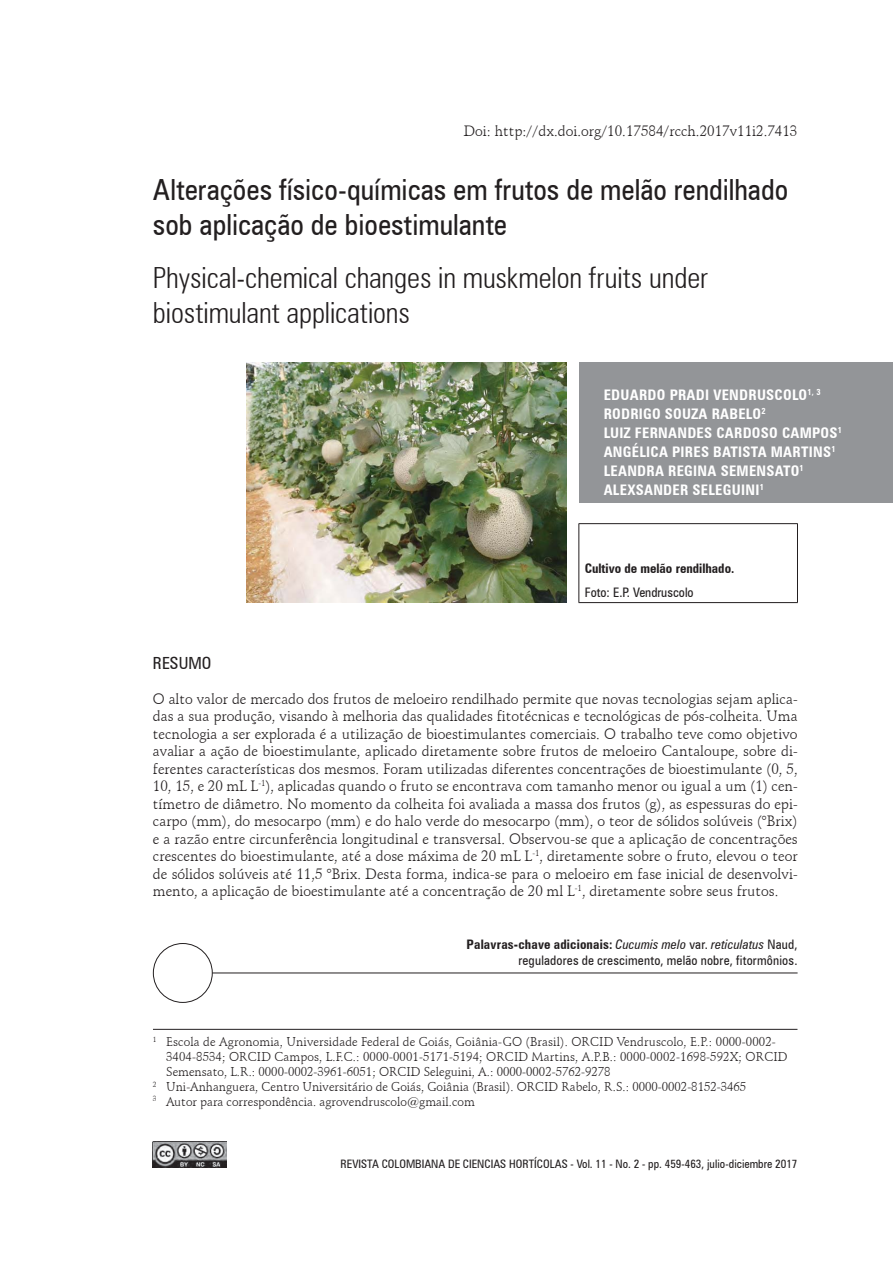
<style>
.page{position:relative;width:893px;height:1263px;background:#fff}
.page>*{position:absolute;margin:0;border:0;box-sizing:border-box;transform-origin:0 0}
.t1{font:condensed 29.1px/35px "Zurich BT";color:#231f20}
.t2{font:300 condensed 29.1px/35px "Zurich BT";letter-spacing:-.005em;color:#231f20}
.t3{font:condensed 16.8px "Zurich BT";color:#231f20}
.t4{font:14.55px/17.5px "Schneidler BT";color:#231f20;text-align:justify}
.t5{font:700 condensed 14.55px/18.9px "Zurich BT";letter-spacing:.02em;color:#fff}
.t6{font:condensed 13.2px/15.8px "Zurich BT";letter-spacing:.015em;color:#231f20;text-align:right}
.t7{font:700 condensed 13.2px "Zurich BT";color:#231f20}
.t8{font:12.45px "Schneidler BT";color:#231f20}
.t9{font:condensed 11.7px "Zurich BT";color:#231f20}
.s1{font-weight:700}
.s2{font-style:italic}
</style>
<div class="page">
<img style="left:153px;top:1142px;width:73px;height:26px">
<div style="left:579px;top:362px;width:314px;height:141px;background:#939598"></div>
<hr style="left:578px;top:523px;width:220px;height:1px;background:#231f20">
<hr style="left:578px;top:524px;width:1px;height:78px;background:#231f20">
<hr style="left:797px;top:524px;width:1px;height:78px;background:#231f20">
<hr style="left:578px;top:602px;width:220px;height:1px;background:#231f20">
<hr style="left:153px;top:1029px;width:644px;height:1px;background:#231f20">
<div style="left:153px;top:943px;width:60px;height:60px;border:1px solid #231f20;border-radius:50%"></div>
<hr style="left:212px;top:973px;width:585px;height:1px;background:#231f20">
<img style="left:246px;top:362px;width:320px;height:241px">
<p class="t4" style="left:464px;top:122px;width:335px">Doi: http://dx.doi.org/10.17584/rcch.2017v11i2.7413</p>
<h1 class="t1" style="left:153px;top:172px;width:637px">Alterações físico-químicas em frutos de melão rendilhado sob aplicação de bioestimulante</h1>
<h1 class="t2" style="left:153px;top:260px;width:556px">Physical-chemical changes in muskmelon fruits under biostimulant applications</h1>
<p class="t5" style="left:604px;top:386px;width:240px">EDUARDO PRADI VENDRUSCOLO<sup>1,</sup> <sup>3<br></sup>RODRIGO SOUZA RABELO<sup>2<br></sup>LUIZ FERNANDES CARDOSO CAMPOS<sup>1<br></sup>ANGÉLICA PIRES BATISTA MARTINS<sup>1<br></sup>LEANDRA REGINA SEMENSATO<sup>1<br></sup>ALEXSANDER SELEGUINI<sup>1</sup></p>
<p class="t7" style="left:585px;top:560px;width:151px">Cultivo de melão rendilhado.</p>
<p class="t6" style="left:585px;top:584px;width:110px">Foto: E.P. Vendruscolo</p>
<p class="t3" style="left:153px;top:653px;width:60px">RESUMO</p>
<p class="t4" style="left:153px;top:690px;width:646px">O alto valor de mercado dos frutos de meloeiro rendilhado permite que novas tecnologias sejam aplica&shy;das a sua produção, visando à melhoria das qualidades fitotécnicas e tecnológicas de pós-colheita. Uma tecnologia a ser explorada é a utilização de bioestimulantes comerciais. O trabalho teve como objetivo avaliar a ação de bioestimulante, aplicado diretamente sobre frutos de meloeiro Cantaloupe, sobre di&shy;ferentes características dos mesmos. Foram utilizadas diferentes concentrações de bioestimulante (0, 5, 10, 15, e 20 mL L<sup>-1</sup>), aplicadas quando o fruto se encontrava com tamanho menor ou igual a um (1) cen&shy;tímetro de diâmetro. No momento da colheita foi avaliada a massa dos frutos (g), as espessuras do epi&shy;carpo (mm), do mesocarpo (mm) e do halo verde do mesocarpo (mm), o teor de sólidos solúveis (°Brix) e a razão entre circunferência longitudinal e transversal. Observou-se que a aplicação de concentrações crescentes do bioestimulante, até a dose máxima de 20 mL L<sup>-1</sup>, diretamente sobre o fruto, elevou o teor de sólidos solúveis até 11,5 °Brix. Desta forma, indica-se para o meloeiro em fase inicial de desenvolvi&shy;mento, a aplicação de bioestimulante até a concentração de 20 ml L<sup>-1</sup>, diretamente sobre seus frutos.</p>
<p class="t6" style="left:467px;top:937px;width:332px"><span class="s1">Palavras-chave adicionais:</span> <span class="s2">Cucumis melo</span> var. <span class="s2">reticulatus</span> Naud, reguladores de crescimento, melão nobre, fitormônios.</p>
<p class="t8" style="left:153px;top:1034px;width:624px"><sup>1</sup> Escola de Agronomia, Universidade Federal de Goiás, Goiânia-GO (Brasil). ORCID Vendruscolo, E.P.: 0000-0002-</p>
<p class="t8" style="left:166px;top:1049px;width:623px">3404-8534; ORCID Campos, L.F.C.: 0000-0001-5171-5194; ORCID Martins, A.P.B.: 0000-0002-1698-592X; ORCID</p>
<p class="t8" style="left:166px;top:1064px;width:446px">Semensato, L.R.: 0000-0002-3961-6051; ORCID Seleguini, A.: 0000-0002-5762-9278</p>
<p class="t8" style="left:153px;top:1079px;width:595px"><sup>2</sup> Uni-Anhanguera, Centro Universitário de Goiás, Goiânia (Brasil). ORCID Rabelo, R.S.: 0000-0002-8152-3465</p>
<p class="t8" style="left:153px;top:1094px;width:323px"><sup>3</sup> Autor para correspondência. agrovendruscolo@gmail.com</p>
<p class="t9" style="left:341px;top:1157px;width:458px">REVISTA COLOMBIANA DE CIENCIAS HORTÍCOLAS - Vol. 11 - No. 2 - pp. 459-463, julio-diciembre 2017</p>
</div>
